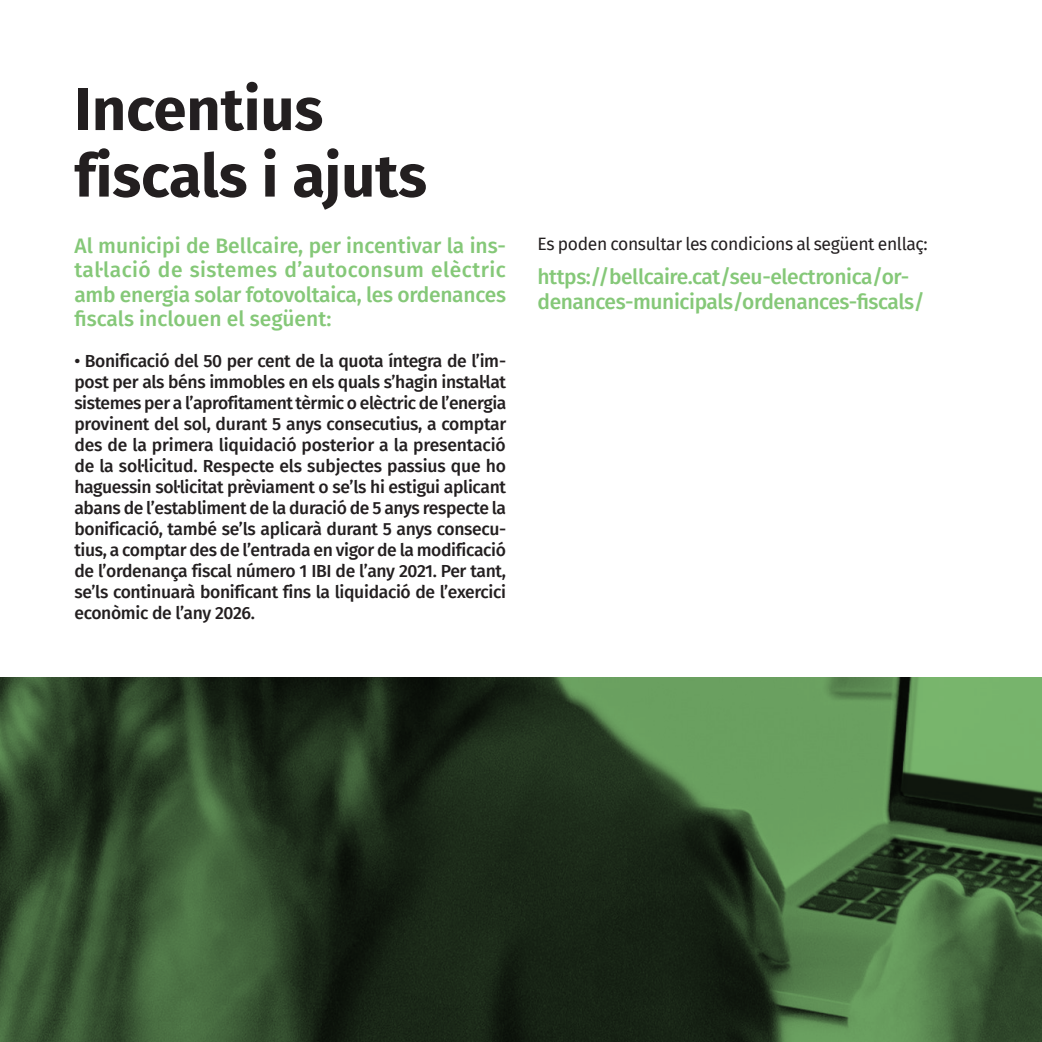
<style>
.page{position:relative;width:1042px;height:1042px;background:#fff}
.page>*{position:absolute;margin:0;border:0;box-sizing:border-box;transform-origin:0 0}
.t1{font:700 59.5px/66.5px "Fira Sans";color:#231f20}
.t2{font:500 21px/24.5px "Fira Sans";letter-spacing:-.02em;color:#85c878;text-align:justify}
.t3{font:500 17.5px/21px "Fira Sans";letter-spacing:-.02em;color:#231f20;text-align:justify}
.t4{font:17.5px "Fira Sans";letter-spacing:-.02em;color:#231f20}
</style>
<div class="page">
<img style="left:0;top:677px;width:1042px;height:365px">
<h1 class="t1" style="left:74px;top:72px;width:354px">Incentius fiscals i ajuts</h1>
<p class="t2" style="left:74px;top:232px;width:433px">Al municipi de Bellcaire, per incentivar la ins&shy;tal·lació de sistemes d’autoconsum elèctric amb energia solar fotovoltaica, les ordenances fiscals inclouen el següent:</p>
<p class="t3" style="left:74px;top:350px;width:433px">• Bonificació del 50 per cent de la quota íntegra de l’im&shy;post per als béns immobles en els quals s’hagin instal·lat sistemes per a l’aprofitament tèrmic o elèctric de l’energia provinent del sol, durant 5 anys consecutius, a comptar des de la primera liquidació posterior a la presentació de la sol·licitud. Respecte els subjectes passius que ho haguessin sol·licitat prèviament o se’ls hi estigui aplicant abans de l’establiment de la duració de 5 anys respecte la bonificació, també se’ls aplicarà durant 5 anys consecu&shy;tius, a comptar des de l’entrada en vigor de la modificació de l’ordenança fiscal número 1 IBI de l’any 2021. Per tant, se’ls continuarà bonificant fins la liquidació de l’exercici econòmic de l’any 2026.</p>
<p class="t4" style="left:537px;top:230px;width:392px">Es poden consultar les condicions al següent enllaç:</p>
<p class="t2" style="left:537px;top:263px;width:389px">https://bellcaire.cat/seu-electronica/or&shy;denances-municipals/ordenances-fiscals/</p>
</div>
